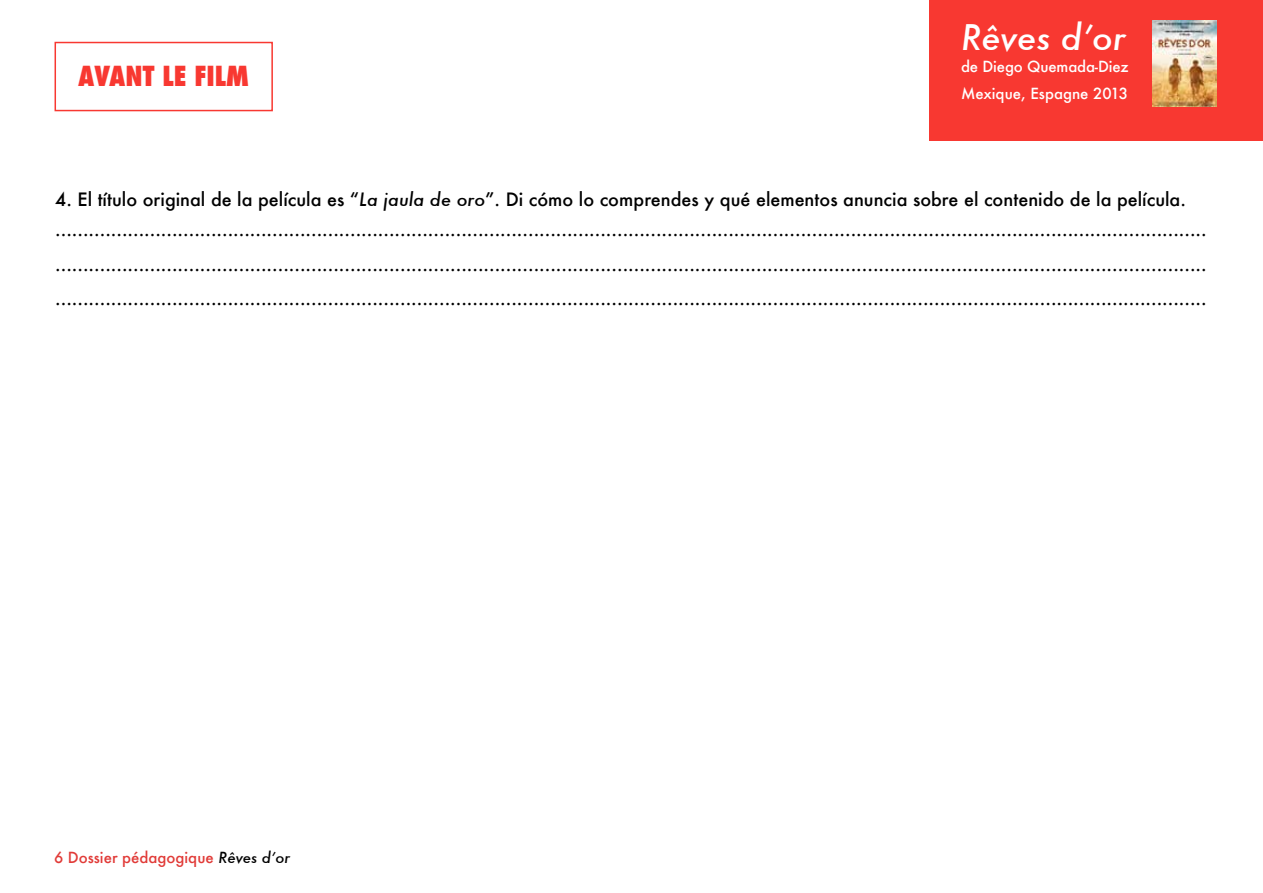
<style>
.page{position:relative;width:1263px;height:893px;background:#fff}
.page>*{position:absolute;margin:0;border:0;box-sizing:border-box;transform-origin:0 0}
.t1{font:italic 500 34.5px "Futura";color:#fff}
.t2{font:800 condensed 27px "Futura";color:#f83831}
.t3{font:500 18px/30.2px "Futura";color:#000}
.t4{font:500 15px/27px "Futura";letter-spacing:-.01em;color:#fff}
.t5{font:500 15px "Futura";color:#e13b38}
.s1{font-style:italic}
.s2{font-style:italic;color:#000}
</style>
<div class="page">
<div style="left:929px;top:0;width:334px;height:140px;background:#f83831"></div>
<img style="left:1152px;top:20px;width:65px;height:87px">
<div style="left:55px;top:42px;width:218px;height:69px;background:#fff;border:2px solid #f83831"></div>
<h2 class="t2" style="left:78px;top:58px;width:173px">AVANT LE FILM</h2>
<h1 class="t1" style="left:961px;top:13px;width:167px">Rêves d’or</h1>
<p class="t4" style="left:961px;top:53px;width:169px">de Diego Quemada-Diez<br>Mexique, Espagne 2013</p>
<p class="t3" style="left:55px;top:184px;width:1153px">4. El título original de la película es “<span class="s1">La jaula de oro</span>”. Di cómo lo comprendes y qué elementos anuncia sobre el contenido de la película. ...............................................................................................................................................................................................................</p>
<p class="t3" style="left:55px;top:247px;width:1153px;line-height:34.3px">............................................................................................................................................................................................................... ...............................................................................................................................................................................................................</p>
<p class="t5" style="left:54px;top:847px;width:238px">6 Dossier pédagogique <span class="s2">Rêves d’or</span></p>
</div>
